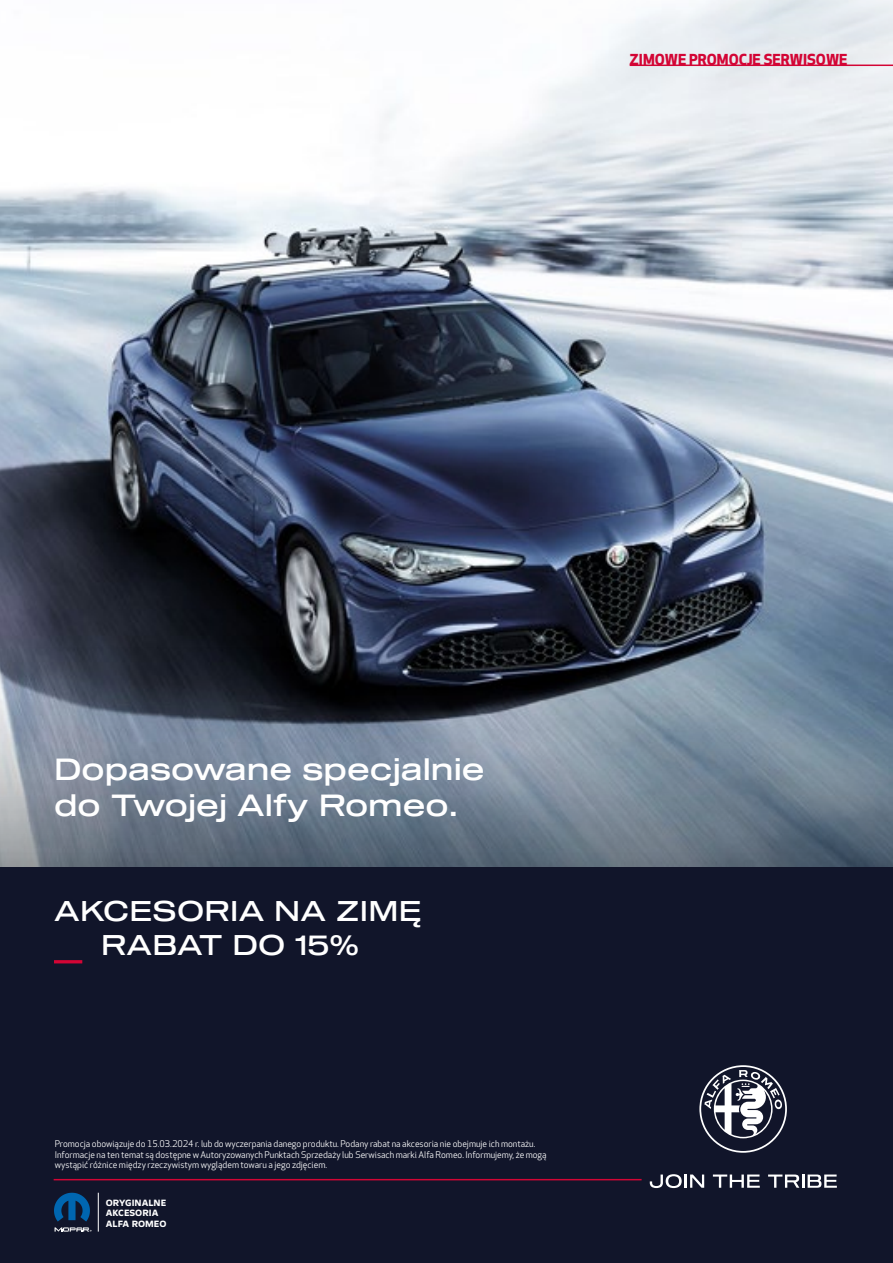
<style>
.page{position:relative;width:893px;height:1263px;background:#fff}
.page>*{position:absolute;margin:0;border:0;box-sizing:border-box;transform-origin:0 0}
.t1{font:30px/36px "Sequel 100 Black 45";color:#fff}
.t2{font:27.9px/33.6px "Sequel 100 Black 45";letter-spacing:.01em;color:#fff;text-align:center}
.t3{font:700 14.85px "Apex New";color:#d30535}
.t4{font:700 10.5px/10.5px "Opel Next";color:#fff}
.t5{font:9px/10.8px "Apex New";color:#fff}
</style>
<div class="page">
<img style="left:0;top:188px;width:893px;height:402px">
<img style="left:344px;top:188px;width:549px;height:226px">
<img style="left:370px;top:0;width:523px;height:315px">
<img style="left:0;top:590px;width:893px;height:277px">
<div style="left:0;top:867px;width:893px;height:396px;background:#11152a"></div>
<hr style="left:54px;top:1179px;width:588px;height:1px;background:#d30535">
<hr style="left:54px;top:960px;width:28px;height:3px;background:#d30535">
<svg style="left:55px;top:1227px;width:37px;height:5px"></svg>
<svg style="left:54px;top:1193px;width:36px;height:28px"></svg>
<hr style="left:98px;top:1193px;width:1px;height:38px;background:#fff">
<hr style="left:630px;top:65px;width:263px;height:1px;background:#d30535">
<svg style="left:699px;top:1065px;width:88px;height:88px"></svg>
<svg style="left:650px;top:1174px;width:32px;height:14px"></svg>
<hr style="left:684px;top:1174px;width:3px;height:14px;background:#fff">
<svg style="left:690px;top:1174px;width:14px;height:14px"></svg>
<svg style="left:713px;top:1174px;width:47px;height:14px"></svg>
<svg style="left:768px;top:1174px;width:69px;height:14px"></svg>
<h3 class="t3" style="left:630px;top:51px;width:219px">ZIMOWE PROMOCJE SERWISOWE</h3>
<h1 class="t1" style="left:54px;top:753px;width:432px">Dopasowane specjalnie do Twojej Alfy Romeo.</h1>
<h2 class="t2" style="left:54px;top:896px;width:369px">AKCESORIA NA ZIMĘ<br>RABAT DO 15%</h2>
<p class="t5" style="left:55px;top:1138px;width:493px">Promocja obowiązuje do 15.03.2024 r. lub do wyczerpania danego produktu. Podany rabat na akcesoria nie obejmuje ich montażu.<br>Informacje na ten temat są dostępne w Autoryzowanych Punktach Sprzedaży lub Serwisach marki Alfa Romeo. Informujemy, że mogą wystąpić różnice między rzeczywistym wyglądem towaru a jego zdjęciem.</p>
<p class="t4" style="left:106px;top:1197px;width:62px">ORYGINALNE<br>AKCESORIA<br>ALFA ROMEO</p>
</div>
